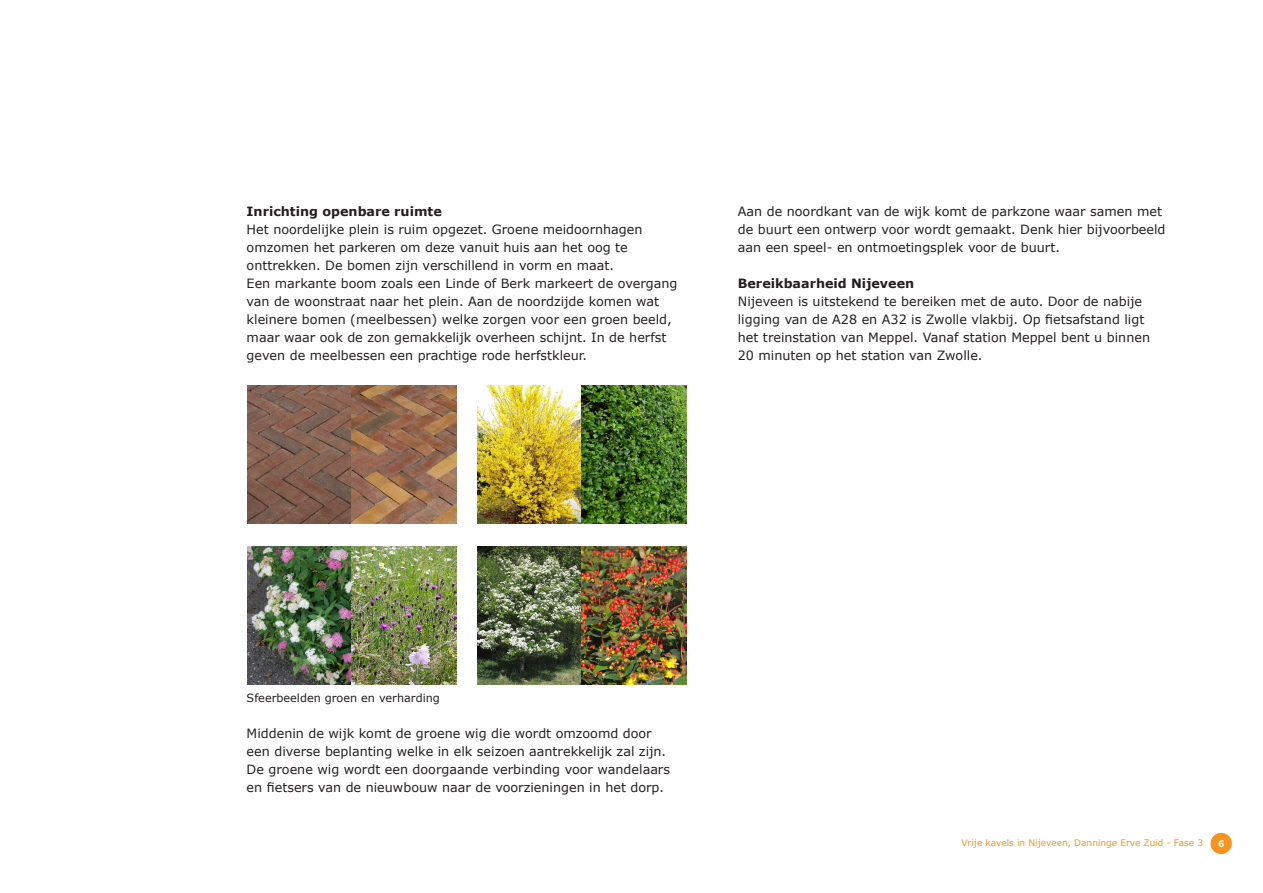
<style>
.page{position:relative;width:1263px;height:893px;background:#fff}
.page>*{position:absolute;margin:0;border:0;box-sizing:border-box;transform-origin:0 0}
.t1{font:12.75px/18px "Verdana";color:#231f20}
.tussenkop{font:700 12.75px "Verdana";color:#231f20}
.Bijschrift{font:11.25px "Verdana";color:#231f20}
.t2{font:9px "Verdana";color:#f7931d}
.t3{font:700 9px "Verdana";color:#fff}
</style>
<div class="page">
<img style="left:247px;top:386px;width:209px;height:138px">
<img style="left:477px;top:386px;width:209px;height:138px">
<img style="left:477px;top:546px;width:209px;height:138px">
<img style="left:247px;top:546px;width:209px;height:138px">
<svg style="left:1210px;top:832px;width:22px;height:23px"></svg>
<p class="tussenkop" style="left:247px;top:202px;width:197px">Inrichting openbare ruimte</p>
<p class="t1" style="left:247px;top:220px;width:432px">Het noordelijke plein is ruim opgezet. Groene meidoornhagen omzomen het parkeren om deze vanuit huis aan het oog te onttrekken. De bomen zijn verschillend in vorm en maat.<br>Een markante boom zoals een Linde of Berk markeert de overgang van de woonstraat naar het plein. Aan de noordzijde komen wat kleinere bomen (meelbessen) welke zorgen voor een groen beeld, maar waar ook de zon gemakkelijk overheen schijnt. In de herfst geven de meelbessen een prachtige rode herfstkleur.</p>
<p class="t1" style="left:738px;top:202px;width:429px">Aan de noordkant van de wijk komt de parkzone waar samen met de buurt een ontwerp voor wordt gemaakt. Denk hier bijvoorbeeld aan een speel- en ontmoetingsplek voor de buurt.</p>
<p class="tussenkop" style="left:738px;top:274px;width:178px">Bereikbaarheid Nijeveen</p>
<p class="t1" style="left:738px;top:292px;width:414px">Nijeveen is uitstekend te bereiken met de auto. Door de nabije ligging van de A28 en A32 is Zwolle vlakbij. Op fietsafstand ligt het treinstation van Meppel. Vanaf station Meppel bent u binnen 20 minuten op het station van Zwolle.</p>
<p class="Bijschrift" style="left:247px;top:690px;width:195px">Sfeerbeelden groen en verharding</p>
<p class="t1" style="left:247px;top:724px;width:425px">Middenin de wijk komt de groene wig die wordt omzoomd door een diverse beplanting welke in elk seizoen aantrekkelijk zal zijn.<br>De groene wig wordt een doorgaande verbinding voor wandelaars en fietsers van de nieuwbouw naar de voorzieningen in het dorp.</p>
<p class="t2" style="left:961px;top:837px;width:243px">Vrije kavels in Nijeveen, Danninge Erve Zuid - Fase 3</p>
<p class="t3" style="left:1218px;top:837px;width:8px">6</p>
</div>
